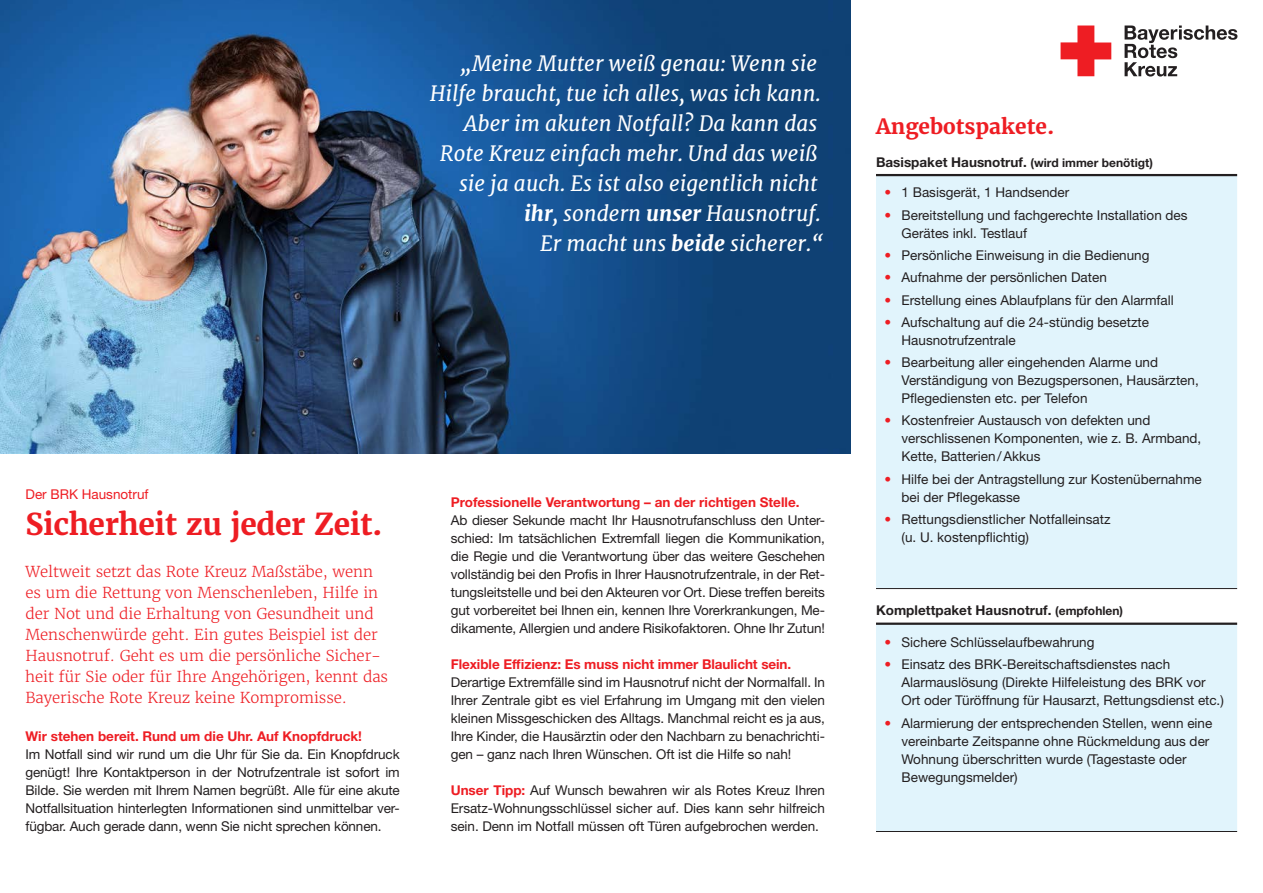
<style>
.page{position:relative;width:1263px;height:893px;background:#fff}
.page>*{position:absolute;margin:0;border:0;box-sizing:border-box;transform-origin:0 0}
.t1{font:700 30px "Merriweather";letter-spacing:-.015em;color:#ee1d23}
.Zitat_im_Bild{font:italic 21px/30px "Merriweather";color:#fff;text-align:right}
.t2{font:700 21px "Merriweather";color:#ee1d23}
.t3{font:300 15px/21px "Merriweather";letter-spacing:-.005em;color:#ee1d23}
.t4{font:13.5px/18px "Helvetica Neue LT Std";color:#231f20}
.t5{font:700 13.5px "Helvetica Neue LT Std";color:#ee1d23}
.t6{font:700 13.5px "Helvetica Neue LT Std";color:#231f20}
.t7{font:13.5px "Helvetica Neue LT Std";color:#ee1d23}
.s1{font-weight:800}
.s2{font-weight:700;color:#ee1d23}
.s3{font-size:12px}
.s4{color:#ee1d23}
</style>
<div class="page">
<div style="left:876px;top:176px;width:361px;height:655px;background:#e1f4fc"></div>
<hr style="left:876px;top:623px;width:361px;height:2px;background:#231f20">
<hr style="left:876px;top:831px;width:361px;height:1px;background:#231f20">
<hr style="left:876px;top:588px;width:361px;height:1px;background:#231f20">
<hr style="left:876px;top:174px;width:361px;height:2px;background:#231f20">
<div style="left:832px;top:0;width:18px;height:453px;background:#0f4174"></div>
<img style="left:0;top:0;width:832px;height:453px">
<svg style="left:1060px;top:26px;width:51px;height:50px"></svg>
<svg style="left:1124px;top:26px;width:113px;height:51px"></svg>
<p class="Zitat_im_Bild" style="left:430px;top:48px;width:395px">„Meine Mutter weiß genau: Wenn sie Hilfe braucht, tue ich alles, was ich kann.<br>Aber im akuten Notfall? Da kann das Rote Kreuz einfach mehr. Und das weiß sie ja auch. Es ist also eigentlich nicht <span class="s1">ihr</span>, sondern <span class="s1">unser</span> Hausnotruf.<br>Er macht uns <span class="s1">beide</span> sicherer.“</p>
<p class="t7" style="left:26px;top:486px;width:125px">Der BRK Hausnotruf</p>
<h1 class="t1" style="left:26px;top:505px;width:359px">Sicherheit zu jeder Zeit.</h1>
<p class="t3" style="left:26px;top:561px;width:364px">Weltweit setzt das Rote Kreuz Maßstäbe, wenn es um die Rettung von Menschenleben, Hilfe in der Not und die Erhaltung von Gesundheit und Menschenwürde geht. Ein gutes Beispiel ist der Hausnotruf. Geht es um die persönliche Sicher&shy;heit für Sie oder für Ihre Angehörigen, kennt das Bayerische Rote Kreuz keine Kompromisse.</p>
<p class="t5" style="left:26px;top:728px;width:338px">Wir stehen bereit. Rund um die Uhr. Auf Knopfdruck!</p>
<p class="t4" style="left:26px;top:745px;width:376px;text-align:justify">Im Notfall sind wir rund um die Uhr für Sie da. Ein Knopfdruck genügt! Ihre Kontaktperson in der Notrufzentrale ist sofort im Bilde. Sie werden mit Ihrem Namen begrüßt. Alle für eine akute Notfallsituation hinterlegten Informationen sind unmittelbar ver&shy;fügbar. Auch gerade dann, wenn Sie nicht sprechen können.</p>
<p class="t5" style="left:451px;top:494px;width:350px">Professionelle Verantwortung – an der richtigen Stelle.</p>
<p class="t4" style="left:451px;top:511px;width:376px;text-align:justify">Ab dieser Sekunde macht Ihr Hausnotrufanschluss den Unter&shy;schied: Im tatsächlichen Extremfall liegen die Kommunikation, die Regie und die Verantwortung über das weitere Geschehen vollständig bei den Profis in Ihrer Hausnotrufzentrale, in der Ret&shy;tungsleitstelle und bei den Akteuren vor Ort. Diese treffen bereits gut vorbereitet bei Ihnen ein, kennen Ihre Vorerkrankungen, Me&shy;dikamente, Allergien und andere Risikofaktoren. Ohne Ihr Zutun!</p>
<p class="t5" style="left:451px;top:656px;width:342px">Flexible Effizienz: Es muss nicht immer Blaulicht sein.</p>
<p class="t4" style="left:451px;top:673px;width:376px;text-align:justify">Derartige Extremfälle sind im Hausnotruf nicht der Normalfall. In Ihrer Zentrale gibt es viel Erfahrung im Umgang mit den vielen kleinen Missgeschicken des Alltags. Manchmal reicht es ja aus, Ihre Kinder, die Hausärztin oder den Nachbarn zu benachrichti&shy;gen – ganz nach Ihren Wünschen. Oft ist die Hilfe so nah!</p>
<p class="t4" style="left:451px;top:781px;width:376px;text-align:justify"><span class="s2">Unser Tipp:</span> Auf Wunsch bewahren wir als Rotes Kreuz Ihren Ersatz-Wohnungsschlüssel sicher auf. Dies kann sehr hilfreich sein. Denn im Notfall müssen oft Türen aufgebrochen werden.</p>
<h2 class="t2" style="left:876px;top:113px;width:180px">Angebotspakete.</h2>
<p class="t6" style="left:876px;top:153px;width:278px">Basispaket Hausnotruf. <span class="s3">(wird immer benötigt)</span></p>
<p class="t4" style="left:884px;top:183px;width:186px"><span class="s4">•</span> 1 Basisgerät, 1 Handsender</p>
<p class="t4" style="left:901px;top:206px;width:288px;text-indent:-17px"><span class="s4">•</span> Bereitstellung und fachgerechte Installation des<br>Gerätes inkl. Testlauf</p>
<p class="t4" style="left:884px;top:246px;width:267px"><span class="s4">•</span> Persönliche Einweisung in die Bedienung</p>
<p class="t4" style="left:884px;top:268px;width:224px"><span class="s4">•</span> Aufnahme der persönlichen Daten</p>
<p class="t4" style="left:884px;top:290px;width:291px"><span class="s4">•</span> Erstellung eines Ablaufplans für den Alarmfall</p>
<p class="t4" style="left:901px;top:313px;width:249px;text-indent:-17px"><span class="s4">•</span> Aufschaltung auf die 24-stündig besetzte<br>Hausnotrufzentrale</p>
<p class="t4" style="left:901px;top:353px;width:299px;text-indent:-17px"><span class="s4">•</span> Bearbeitung aller eingehenden Alarme und<br>Verständigung von Bezugspersonen, Hausärzten,<br>Pflegediensten etc. per Telefon</p>
<p class="t4" style="left:901px;top:411px;width:301px;text-indent:-17px"><span class="s4">•</span> Kostenfreier Austausch von defekten und verschlissenen Komponenten, wie z. B. Armband,<br>Kette, Batterien/Akkus</p>
<p class="t4" style="left:901px;top:469px;width:302px;text-indent:-17px"><span class="s4">•</span> Hilfe bei der Antragstellung zur Kostenübernahme bei der Pflegekasse</p>
<p class="t4" style="left:901px;top:510px;width:210px;text-indent:-17px"><span class="s4">•</span> Rettungsdienstlicher Notfalleinsatz (u. U. kostenpflichtig)</p>
<p class="t6" style="left:876px;top:602px;width:249px">Komplettpaket Hausnotruf. <span class="s3">(empfohlen)</span></p>
<p class="t4" style="left:884px;top:633px;width:212px"><span class="s4">•</span> Sichere Schlüsselaufbewahrung</p>
<p class="t4" style="left:901px;top:655px;width:324px;text-indent:-17px"><span class="s4">•</span> Einsatz des BRK-Bereitschaftsdienstes nach<br>Alarmauslösung (Direkte Hilfeleistung des BRK vor<br>Ort oder Türöffnung für Hausarzt, Rettungsdienst etc.)</p>
<p class="t4" style="left:901px;top:714px;width:312px;text-indent:-17px"><span class="s4">•</span> Alarmierung der entsprechenden Stellen, wenn eine vereinbarte Zeitspanne ohne Rückmeldung aus der Wohnung überschritten wurde (Tagestaste oder Bewegungsmelder)</p>
</div>
